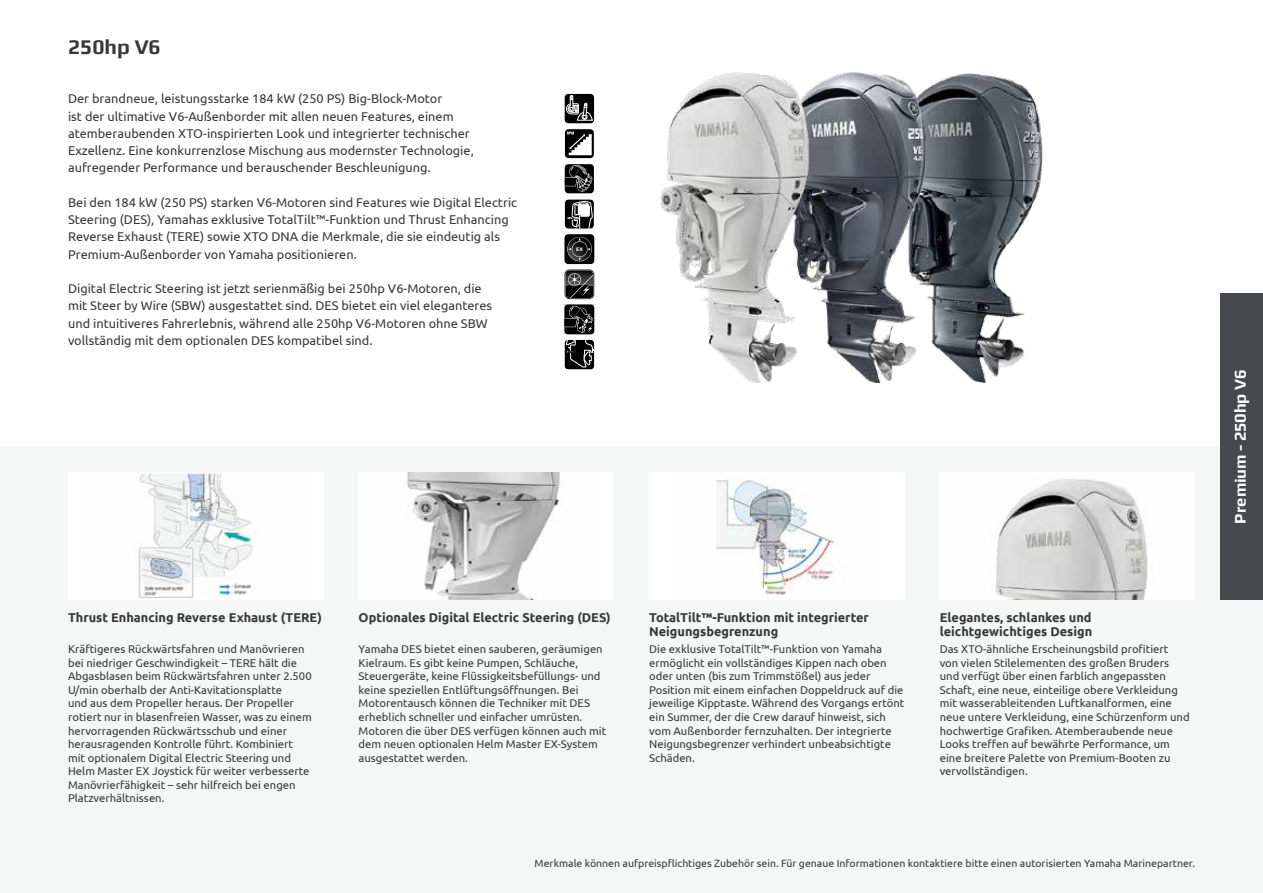
<style>
.page{position:relative;width:1263px;height:893px;background:#fff}
.page>*{position:absolute;margin:0;border:0;box-sizing:border-box;transform-origin:0 0}
.t1{font:700 21px "Play";color:#383937}
.t2{font:700 16.5px "Play";letter-spacing:-.01em;color:#fff}
.t3{font:12.75px/17.2px "Ubuntu";color:#383937}
.t4{font:700 12.75px/13.5px "Ubuntu";color:#383937}
.t5{font:11.25px/13.5px "Ubuntu";color:#383937}
.t6{font:10.5px "Ubuntu";color:#383937}
.t7{font:700 5.25px "Play";color:#fff}
</style>
<div class="page">
<img style="left:928px;top:73px;width:115px;height:310px">
<div style="left:0;top:446px;width:1263px;height:447px;background:#f5f6f6"></div>
<img style="left:824px;top:72px;width:104px;height:311px">
<img style="left:660px;top:72px;width:164px;height:311px">
<div style="left:68px;top:472px;width:255px;height:128px;background:#fff"></div>
<img style="left:135px;top:473px;width:121px;height:126px">
<img style="left:996px;top:479px;width:152px;height:121px">
<div style="left:649px;top:472px;width:255px;height:128px;background:#fff"></div>
<img style="left:716px;top:477px;width:119px;height:117px">
<div style="left:359px;top:472px;width:255px;height:128px;background:#fff"></div>
<img style="left:407px;top:472px;width:156px;height:128px">
<div style="left:565px;top:94px;width:29px;height:29px;background:#000;border-radius:4px"></div>
<svg style="left:566px;top:95px;width:27px;height:28px"></svg>
<div style="left:564px;top:234px;width:30px;height:30px;background:#000;border-radius:4px"></div>
<svg style="left:567px;top:237px;width:25px;height:24px"></svg>
<svg style="left:568px;top:238px;width:23px;height:23px"></svg>
<svg style="left:565px;top:129px;width:29px;height:29px"></svg>
<svg style="left:567px;top:132px;width:25px;height:23px"></svg>
<div style="left:564px;top:305px;width:30px;height:29px;background:#000;border-radius:4px"></div>
<svg style="left:564px;top:306px;width:29px;height:27px"></svg>
<div style="left:565px;top:164px;width:29px;height:29px;background:#000;border-radius:4px"></div>
<svg style="left:565px;top:165px;width:27px;height:27px"></svg>
<svg style="left:564px;top:269px;width:30px;height:30px"></svg>
<svg style="left:565px;top:200px;width:29px;height:29px"></svg>
<svg style="left:566px;top:201px;width:26px;height:28px"></svg>
<svg style="left:564px;top:340px;width:30px;height:29px"></svg>
<div style="left:1220px;top:293px;width:43px;height:307px;background:#47494d"></div>
<h1 class="t1" style="left:68px;top:34px;width:94px">250hp V6</h1>
<p class="t3" style="left:68px;top:90px;width:407px">Der brandneue, leistungsstarke 184 kW (250 PS) Big-Block-Motor<br>ist der ultimative V6-Außenborder mit allen neuen Features, einem atemberaubenden XTO-inspirierten Look und integrierter technischer Exzellenz. Eine konkurrenzlose Mischung aus modernster Technologie, aufregender Performance und berauschender Beschleunigung.</p>
<p class="t3" style="left:68px;top:193px;width:451px">Bei den 184 kW (250 PS) starken V6-Motoren sind Features wie Digital Electric Steering (DES), Yamahas exklusive TotalTilt™-Funktion und Thrust Enhancing Reverse Exhaust (TERE) sowie XTO DNA die Merkmale, die sie eindeutig als Premium-Außenborder von Yamaha positionieren.</p>
<p class="t3" style="left:68px;top:279px;width:426px">Digital Electric Steering ist jetzt serienmäßig bei 250hp V6-Motoren, die mit Steer by Wire (SBW) ausgestattet sind. DES bietet ein viel eleganteres und intuitiveres Fahrerlebnis, während alle 250hp V6-Motoren ohne SBW vollständig mit dem optionalen DES kompatibel sind.</p>
<p class="t7" style="left:576px;top:246px;width:8px">EX</p>
<p class="t4" style="left:68px;top:611px;width:255px">Thrust Enhancing Reverse Exhaust (TERE)</p>
<p class="t5" style="left:68px;top:642px;width:245px">Kräftigeres Rückwärtsfahren und Manövrieren bei niedriger Geschwindigkeit – TERE hält die Abgasblasen beim Rückwärtsfahren unter 2.500<br>U/min oberhalb der Anti-Kavitationsplatte<br>und aus dem Propeller heraus. Der Propeller rotiert nur in blasenfreien Wasser, was zu einem hervorragenden Rückwärtsschub und einer herausragenden Kontrolle führt. Kombiniert mit optionalem Digital Electric Steering und Helm Master EX Joystick für weiter verbesserte Manövrierfähigkeit – sehr hilfreich bei engen Platzverhältnissen.</p>
<p class="t4" style="left:359px;top:611px;width:254px">Optionales Digital Electric Steering (DES)</p>
<p class="t5" style="left:359px;top:642px;width:249px">Yamaha DES bietet einen sauberen, geräumigen Kielraum. Es gibt keine Pumpen, Schläuche, Steuergeräte, keine Flüssigkeitsbefüllungs- und keine speziellen Entlüftungsöffnungen. Bei Motorentausch können die Techniker mit DES erheblich schneller und einfacher umrüsten.<br>Motoren die über DES verfügen können auch mit dem neuen optionalen Helm Master EX-System ausgestattet werden.</p>
<p class="t4" style="left:649px;top:611px;width:221px">TotalTilt™-Funktion mit integrierter<br>Neigungsbegrenzung</p>
<p class="t5" style="left:649px;top:642px;width:257px">Die exklusive TotalTilt™-Funktion von Yamaha ermöglicht ein vollständiges Kippen nach oben oder unten (bis zum Trimmstößel) aus jeder Position mit einem einfachen Doppeldruck auf die jeweilige Kipptaste. Während des Vorgangs ertönt ein Summer, der die Crew darauf hinweist, sich vom Außenborder fernzuhalten. Der integrierte Neigungsbegrenzer verhindert unbeabsichtigte Schäden.</p>
<p class="t4" style="left:940px;top:611px;width:154px">Elegantes, schlankes und leichtgewichtiges Design</p>
<p class="t5" style="left:940px;top:642px;width:251px">Das XTO-ähnliche Erscheinungsbild profitiert von vielen Stilelementen des großen Bruders und verfügt über einen farblich angepassten Schaft, eine neue, einteilige obere Verkleidung mit wasserableitenden Luftkanalformen, eine neue untere Verkleidung, eine Schürzenform und hochwertige Grafiken. Atemberaubende neue Looks treffen auf bewährte Performance, um eine breitere Palette von Premium-Booten zu vervollständigen.</p>
<p class="t6" style="left:535px;top:857px;width:662px">Merkmale können aufpreispflichtiges Zubehör sein. Für genaue Informationen kontaktiere bitte einen autorisierten Yamaha Marinepartner.</p>
<h2 class="t2" style="left:1230px;top:523px;width:156px;rotate:-90deg">Premium - 250hp V6</h2>
</div>
